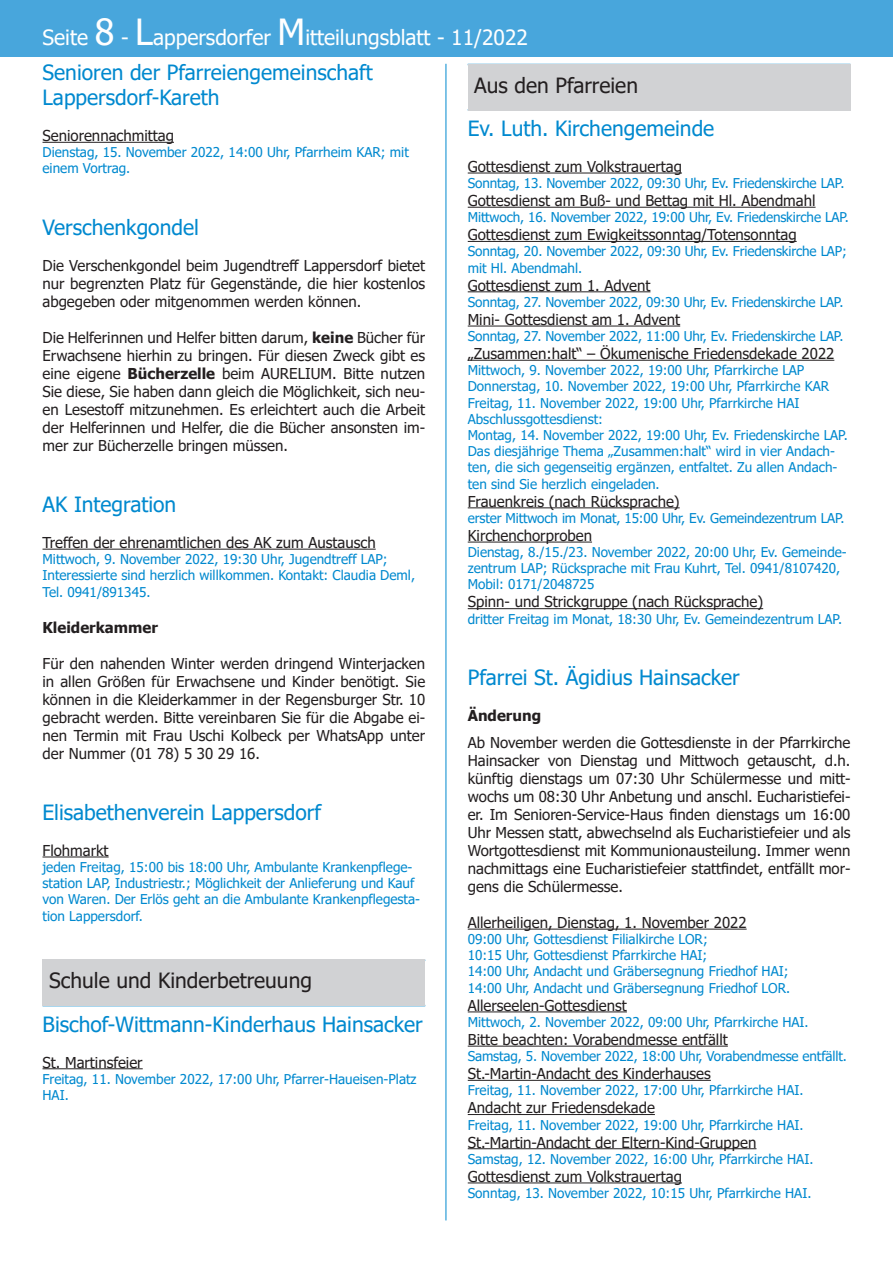
<style>
.page{position:relative;width:893px;height:1263px;background:#fff}
.page>*{position:absolute;margin:0;border:0;box-sizing:border-box;transform-origin:0 0}
.t1{font:21px "Tahoma";color:#0089cf}
.t2{font:21px/34.5px "Tahoma";color:#fff}
.t3{font:21px "Tahoma";color:#231f20}
.t4{font:15px/18px "Tahoma";color:#231f20;text-align:justify}
.t5{font:700 15px "Tahoma";color:#231f20}
.t6{font:13.5px/16.2px "Tahoma";color:#0089cf}
.s1{font-size:36px}
.s2{color:#0089cf}
.s3{font-weight:700}
</style>
<div class="page">
<div style="left:0;top:0;width:893px;height:57px;background:#48a6dc"></div>
<hr style="left:446px;top:64px;width:1px;height:1156px;background:#0089cf">
<div style="left:468px;top:64px;width:382px;height:47px;background:#d1d2d4"></div>
<hr style="left:468px;top:1182px;width:214px;height:1px;background:#231f20">
<hr style="left:468px;top:1148px;width:288px;height:1px;background:#231f20">
<hr style="left:468px;top:929px;width:279px;height:1px;background:#231f20">
<hr style="left:468px;top:608px;width:295px;height:1px;background:#231f20">
<hr style="left:468px;top:542px;width:124px;height:1px;background:#231f20">
<hr style="left:468px;top:507px;width:212px;height:1px;background:#231f20">
<hr style="left:468px;top:241px;width:329px;height:1px;background:#231f20">
<hr style="left:468px;top:207px;width:347px;height:1px;background:#231f20">
<hr style="left:468px;top:173px;width:214px;height:1px;background:#231f20">
<div style="left:43px;top:959px;width:382px;height:47px;background:#d1d2d4"></div>
<hr style="left:43px;top:142px;width:131px;height:1px;background:#231f20">
<hr style="left:43px;top:549px;width:333px;height:1px;background:#231f20">
<hr style="left:43px;top:856px;width:66px;height:1px;background:#231f20">
<hr style="left:43px;top:1068px;width:100px;height:1px;background:#231f20">
<hr style="left:468px;top:291px;width:182px;height:1px;background:#231f20">
<hr style="left:468px;top:326px;width:212px;height:1px;background:#231f20">
<hr style="left:468px;top:360px;width:366px;height:1px;background:#231f20">
<hr style="left:468px;top:1011px;width:159px;height:1px;background:#231f20">
<hr style="left:468px;top:1046px;width:260px;height:1px;background:#231f20">
<hr style="left:468px;top:1080px;width:243px;height:1px;background:#231f20">
<hr style="left:468px;top:1114px;width:187px;height:1px;background:#231f20">
<h1 class="t2" style="left:43px;top:22px;width:487px">Seite <span class="s1">8</span> - <span class="s1">L</span>appersdorfer <span class="s1">M</span>itteilungsblatt - 11/2022<br><span class="s2">Senioren der Pfarreiengemeinschaft</span></h1>
<h3 class="t1" style="left:43px;top:83px;width:179px">Lappersdorf-Kareth</h3>
<p class="t4" style="left:43px;top:127px;width:133px">Seniorennachmittag</p>
<p class="t6" style="left:43px;top:145px;width:368px">Dienstag, 15. November 2022, 14:00 Uhr, Pfarrheim KAR; mit einem Vortrag.</p>
<p class="t3" style="left:474px;top:71px;width:165px">Aus den Pfarreien</p>
<h3 class="t1" style="left:468px;top:114px;width:248px">Ev. Luth. Kirchengemeinde</h3>
<p class="t4" style="left:468px;top:158px;width:216px">Gottesdienst zum Volkstrauertag</p>
<p class="t6" style="left:468px;top:176px;width:378px">Sonntag, 13. November 2022, 09:30 Uhr, Ev. Friedenskirche LAP.</p>
<p class="t4" style="left:468px;top:192px;width:349px">Gottesdienst am Buß- und Bettag mit Hl. Abendmahl</p>
<p class="t6" style="left:468px;top:210px;width:383px">Mittwoch, 16. November 2022, 19:00 Uhr, Ev. Friedenskirche LAP.</p>
<p class="t4" style="left:468px;top:227px;width:330px">Gottesdienst zum Ewigkeitssonntag/Totensonntag</p>
<p class="t6" style="left:468px;top:244px;width:381px">Sonntag, 20. November 2022, 09:30 Uhr, Ev. Friedenskirche LAP; mit Hl. Abendmahl.</p>
<p class="t4" style="left:468px;top:277px;width:184px">Gottesdienst zum 1. Advent</p>
<p class="t6" style="left:468px;top:295px;width:377px">Sonntag, 27. November 2022, 09:30 Uhr, Ev. Friedenskirche LAP.</p>
<p class="t4" style="left:468px;top:311px;width:214px">Mini- Gottesdienst am 1. Advent</p>
<p class="t6" style="left:468px;top:329px;width:377px">Sonntag, 27. November 2022, 11:00 Uhr, Ev. Friedenskirche LAP.</p>
<p class="t4" style="left:468px;top:345px;width:368px">„Zusammen:halt“ – Ökumenische Friedensdekade 2022</p>
<p class="t6" style="left:468px;top:363px;width:382px">Mittwoch, 9. November 2022, 19:00 Uhr, Pfarrkirche LAP Donnerstag, 10. November 2022, 19:00 Uhr, Pfarrkirche KAR Freitag, 11. November 2022, 19:00 Uhr, Pfarrkirche HAI Abschlussgottesdienst:<br>Montag, 14. November 2022, 19:00 Uhr, Ev. Friedenskirche LAP.<br>Das diesjährige Thema „Zusammen:halt“ wird in vier Andach&shy;ten, die sich gegenseitig ergänzen, entfaltet. Zu allen Andach&shy;ten sind Sie herzlich eingeladen.</p>
<p class="t4" style="left:468px;top:493px;width:213px">Frauenkreis (nach Rücksprache)</p>
<p class="t6" style="left:468px;top:511px;width:378px">erster Mittwoch im Monat, 15:00 Uhr, Ev. Gemeindezentrum LAP.</p>
<p class="t4" style="left:468px;top:527px;width:126px">Kirchenchorproben</p>
<p class="t6" style="left:468px;top:545px;width:380px">Dienstag, 8./15./23. November 2022, 20:00 Uhr, Ev. Gemeinde&shy;zentrum LAP; Rücksprache mit Frau Kuhrt, Tel. 0941/8107420,<br>Mobil: 0171/2048725</p>
<p class="t4" style="left:468px;top:594px;width:297px">Spinn- und Strickgruppe (nach Rücksprache)</p>
<p class="t6" style="left:468px;top:611px;width:376px">dritter Freitag im Monat, 18:30 Uhr, Ev. Gemeindezentrum LAP.</p>
<h3 class="t1" style="left:468px;top:663px;width:273px">Pfarrei St. Ägidius Hainsacker</h3>
<h5 class="t5" style="left:468px;top:705px;width:75px">Änderung</h5>
<p class="t4" style="left:468px;top:734px;width:384px">Ab November werden die Gottesdienste in der Pfarrkirche Hainsacker von Dienstag und Mittwoch getauscht, d.h. künftig dienstags um 07:30 Uhr Schülermesse und mitt&shy;wochs um 08:30 Uhr Anbetung und anschl. Eucharistiefei&shy;er. Im Senioren-Service-Haus finden dienstags um 16:00<br>Uhr Messen statt, abwechselnd als Eucharistiefeier und als Wortgottesdienst mit Kommunionausteilung. Immer wenn nachmittags eine Eucharistiefeier stattfindet, entfällt mor&shy;gens die Schülermesse.</p>
<p class="t4" style="left:468px;top:914px;width:280px">Allerheiligen, Dienstag, 1. November 2022</p>
<p class="t6" style="left:468px;top:932px;width:242px">09:00 Uhr, Gottesdienst Filialkirche LOR;</p>
<p class="t6" style="left:468px;top:948px;width:241px">10:15 Uhr, Gottesdienst Pfarrkirche HAI;</p>
<p class="t6" style="left:468px;top:964px;width:322px">14:00 Uhr, Andacht und Gräbersegnung Friedhof HAI;</p>
<p class="t6" style="left:468px;top:980px;width:324px">14:00 Uhr, Andacht und Gräbersegnung Friedhof LOR.</p>
<p class="t4" style="left:468px;top:997px;width:161px">Allerseelen-Gottesdienst</p>
<p class="t6" style="left:468px;top:1015px;width:342px">Mittwoch, 2. November 2022, 09:00 Uhr, Pfarrkirche HAI.</p>
<p class="t4" style="left:468px;top:1031px;width:262px">Bitte beachten: Vorabendmesse entfällt</p>
<p class="t6" style="left:468px;top:1049px;width:381px">Samstag, 5. November 2022, 18:00 Uhr, Vorabendmesse entfällt.</p>
<p class="t4" style="left:468px;top:1065px;width:245px">St.-Martin-Andacht des Kinderhauses</p>
<p class="t6" style="left:468px;top:1083px;width:337px">Freitag, 11. November 2022, 17:00 Uhr, Pfarrkirche HAI.</p>
<p class="t4" style="left:468px;top:1100px;width:189px">Andacht zur Friedensdekade</p>
<p class="t6" style="left:468px;top:1117px;width:337px">Freitag, 11. November 2022, 19:00 Uhr, Pfarrkirche HAI.</p>
<p class="t4" style="left:468px;top:1134px;width:290px">St.-Martin-Andacht der Eltern-Kind-Gruppen</p>
<p class="t6" style="left:468px;top:1151px;width:347px">Samstag, 12. November 2022, 16:00 Uhr, Pfarrkirche HAI.</p>
<p class="t4" style="left:468px;top:1168px;width:216px">Gottesdienst zum Volkstrauertag</p>
<p class="t6" style="left:468px;top:1186px;width:345px">Sonntag, 13. November 2022, 10:15 Uhr, Pfarrkirche HAI.</p>
<h3 class="t1" style="left:43px;top:213px;width:158px">Verschenkgondel</h3>
<p class="t4" style="left:43px;top:257px;width:384px">Die Verschenkgondel beim Jugendtreff Lappersdorf bietet nur begrenzten Platz für Gegenstände, die hier kostenlos abgegeben oder mitgenommen werden können.</p>
<p class="t4" style="left:43px;top:329px;width:384px">Die Helferinnen und Helfer bitten darum, <span class="s3">keine</span> Bücher für Erwachsene hierhin zu bringen. Für diesen Zweck gibt es eine eigene <span class="s3">Bücherzelle</span> beim AURELIUM. Bitte nutzen Sie diese, Sie haben dann gleich die Möglichkeit, sich neu&shy;en Lesestoff mitzunehmen. Es erleichtert auch die Arbeit der Helferinnen und Helfer, die die Bücher ansonsten im&shy;mer zur Bücherzelle bringen müssen.</p>
<h3 class="t1" style="left:43px;top:490px;width:135px">AK Integration</h3>
<p class="t4" style="left:43px;top:534px;width:335px">Treffen der ehrenamtlichen des AK zum Austausch</p>
<p class="t6" style="left:43px;top:552px;width:374px">Mittwoch, 9. November 2022, 19:30 Uhr, Jugendtreff LAP;<br>Interessierte sind herzlich willkommen. Kontakt: Claudia Deml,<br>Tel. 0941/891345.</p>
<h5 class="t5" style="left:43px;top:616px;width:117px">Kleiderkammer</h5>
<p class="t4" style="left:43px;top:655px;width:384px">Für den nahenden Winter werden dringend Winterjacken in allen Größen für Erwachsene und Kinder benötigt. Sie können in die Kleiderkammer in der Regensburger Str. 10 gebracht werden. Bitte vereinbaren Sie für die Abgabe ei&shy;nen Termin mit Frau Uschi Kolbeck per WhatsApp unter der Nummer (01 78) 5 30 29 16.</p>
<h3 class="t1" style="left:43px;top:798px;width:280px">Elisabethenverein Lappersdorf</h3>
<p class="t4" style="left:43px;top:842px;width:68px">Flohmarkt</p>
<p class="t6" style="left:43px;top:860px;width:379px">jeden Freitag, 15:00 bis 18:00 Uhr, Ambulante Krankenpflege&shy;station LAP, Industriestr.; Möglichkeit der Anlieferung und Kauf von Waren. Der Erlös geht an die Ambulante Krankenpflegesta&shy;tion Lappersdorf.</p>
<p class="t3" style="left:49px;top:966px;width:264px">Schule und Kinderbetreuung</p>
<h3 class="t1" style="left:43px;top:1010px;width:382px">Bischof-Wittmann-Kinderhaus Hainsacker</h3>
<p class="t4" style="left:43px;top:1054px;width:102px">St. Martinsfeier</p>
<p class="t6" style="left:43px;top:1071px;width:376px">Freitag, 11. November 2022, 17:00 Uhr, Pfarrer-Haueisen-Platz<br>HAI.</p>
</div>
